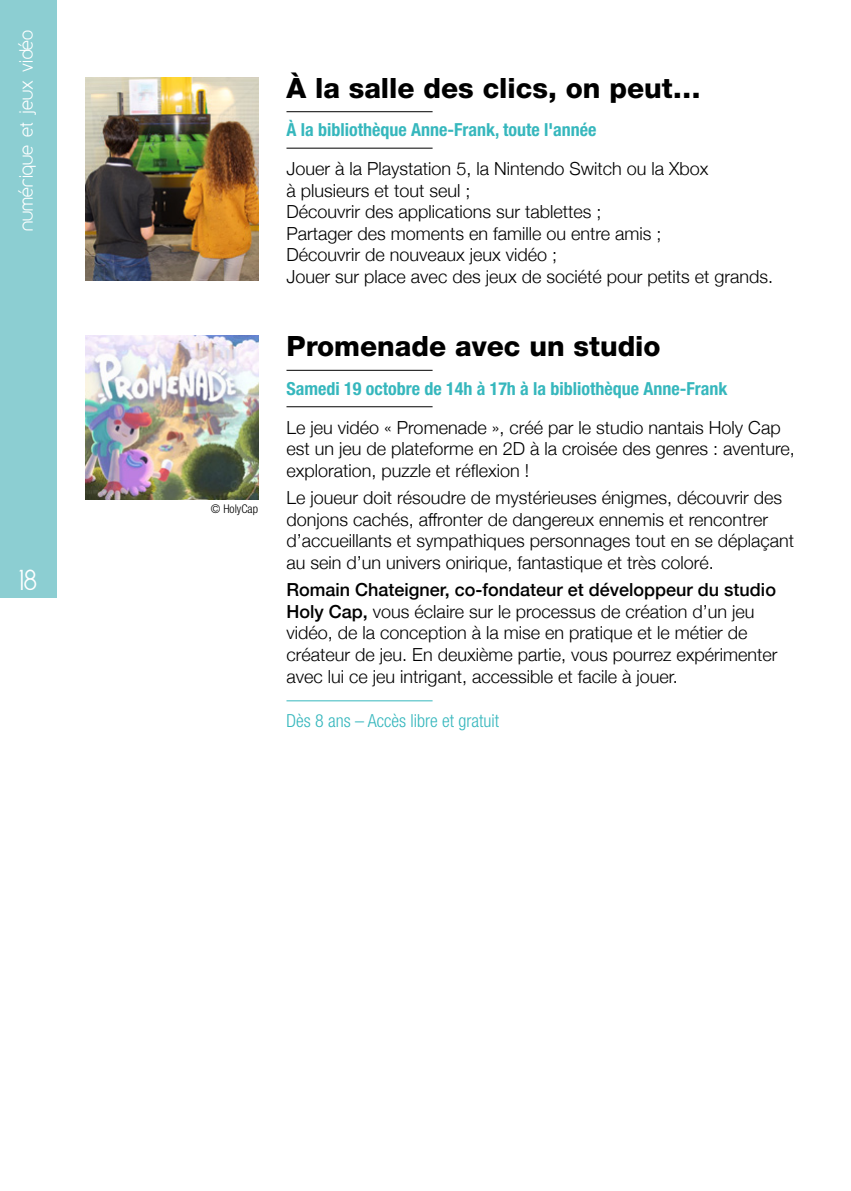
<style>
.page{position:relative;width:851px;height:1191px;background:#fff}
.page>*{position:absolute;margin:0;border:0;box-sizing:border-box;transform-origin:0 0}
.t1{font:800 28px "Helvetica Neue LT Pro";color:#000}
.t2{font:24px "Y2 K Neophyte";color:#fff}
.t3{font:300 18px/21.6px "Helvetica Neue";color:#000}
.t4{font:700 condensed 18px "Helvetica Neue LT Pro";color:#36b7bd}
.t5{font:300 condensed 18px "Helvetica Neue LT Pro";color:#36b7bd}
.t6{font:16px "Y2 K Neophyte";letter-spacing:.01em;color:#fff}
.t7{font:300 condensed 12px "Helvetica Neue LT Pro";color:#000}
.s1{font-weight:500}
</style>
<div class="page">
<div style="left:0;top:0;width:57px;height:597px;background:#8cced2"></div>
<hr style="left:286px;top:111px;width:146px;height:1px;background:#000">
<hr style="left:286px;top:148px;width:146px;height:1px;background:#000">
<hr style="left:286px;top:370px;width:146px;height:1px;background:#000">
<hr style="left:286px;top:406px;width:146px;height:1px;background:#000">
<hr style="left:286px;top:700px;width:146px;height:1px;background:#36b7bd">
<img style="left:85px;top:335px;width:173px;height:164px">
<img style="left:85px;top:78px;width:173px;height:203px">
<p class="t6" style="left:15px;top:231px;width:203px;rotate:-90deg">numérique et jeux vidéo</p>
<h2 class="t2" style="left:20px;top:563px;width:19px">18</h2>
<p class="t7" style="left:211px;top:502px;width:49px">© HolyCap</p>
<h1 class="t1" style="left:286px;top:71px;width:415px">À la salle des clics, on peut…</h1>
<p class="t4" style="left:286px;top:119px;width:311px">À la bibliothèque Anne-Frank, toute l'année</p>
<p class="t3" style="left:286px;top:156px;width:488px">Jouer à la Playstation 5, la Nintendo Switch ou la Xbox<br>à plusieurs et tout seul ;<br>Découvrir des applications sur tablettes ;<br>Partager des moments en famille ou entre amis ;<br>Découvrir de nouveaux jeux vidéo ;<br>Jouer sur place avec des jeux de société pour petits et grands.</p>
<h1 class="t1" style="left:286px;top:330px;width:375px">Promenade avec un studio</h1>
<p class="t4" style="left:286px;top:377px;width:442px">Samedi 19 octobre de 14h à 17h à la bibliothèque Anne-Frank</p>
<p class="t3" style="left:286px;top:415px;width:509px">Le jeu vidéo « Promenade », créé par le studio nantais Holy Cap est un jeu de plateforme en 2D à la croisée des genres : aventure, exploration, puzzle et réflexion !</p>
<p class="t3" style="left:286px;top:485px;width:509px">Le joueur doit résoudre de mystérieuses énigmes, découvrir des donjons cachés, affronter de dangereux ennemis et rencontrer d’accueillants et sympathiques personnages tout en se déplaçant au sein d’un univers onirique, fantastique et très coloré.</p>
<p class="t3" style="left:286px;top:577px;width:492px"><span class="s1">Romain Chateigner, co-fondateur et développeur du studio Holy Cap,</span> vous éclaire sur le processus de création d’un jeu vidéo, de la conception à la mise en pratique et le métier de créateur de jeu. En deuxième partie, vous pourrez expérimenter avec lui ce jeu intrigant, accessible et facile à jouer.</p>
<p class="t5" style="left:286px;top:710px;width:214px">Dès 8 ans – Accès libre et gratuit</p>
</div>
